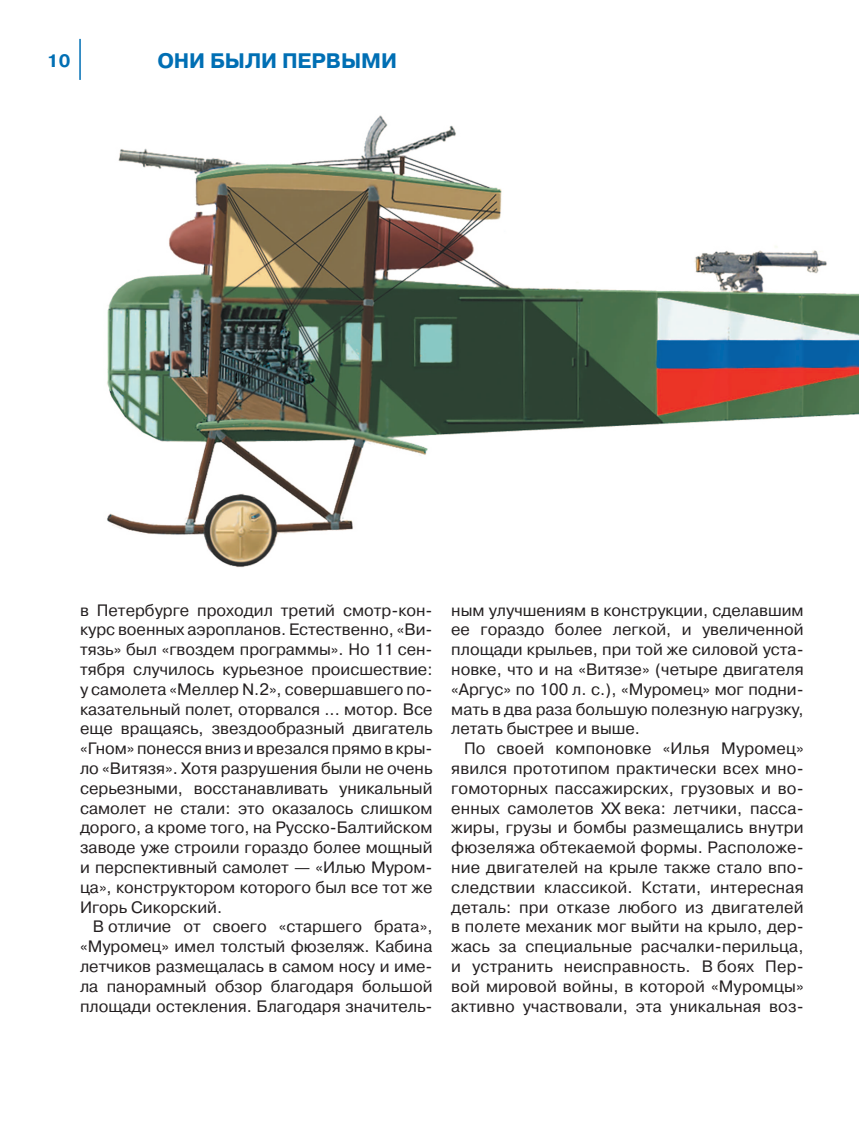
<style>
.page{position:relative;width:859px;height:1127px;background:#fff}
.page>*{position:absolute;margin:0;border:0;box-sizing:border-box;transform-origin:0 0}
.t1{font:700 21px "Pragmatica C";letter-spacing:-.005em;color:#006fb4}
.t2{font:700 18px "Pragmatica C";color:#006fb4}
.t3{font:16.5px/19.8px "Pragmatica C";color:#231f20;text-align:justify}
</style>
<div class="page">
<hr style="left:79px;top:39px;width:2px;height:41px;background:#006fb4">
<img style="left:107px;top:115px;width:752px;height:452px">
<p class="t2" style="left:47px;top:54px;width:25px">10</p>
<p class="t1" style="left:157px;top:49px;width:241px">ОНИ БЫЛИ ПЕРВЫМИ</p>
<p class="t3" style="left:80px;top:601px;width:354px">в Петербурге проходил третий смотр-кон&shy;курс военных аэропланов. Естественно, «Ви&shy;тязь» был «гвоздем программы». Но 11 сен&shy;тября случилось курьезное происшествие: у самолета «Меллер N.2», совершавшего по&shy;казательный полет, оторвался ... мотор. Все еще вращаясь, звездообразный двигатель «Гном» понесся вниз и врезался прямо в кры&shy;ло «Витязя». Хотя разрушения были не очень серьезными, восстанавливать уникальный самолет не стали: это оказалось слишком дорого, а кроме того, на Русско-Балтийском заводе уже строили гораздо более мощный и перспективный самолет — «Илью Муром&shy;ца», конструктором которого был все тот же Игорь Сикорский.</p>
<p class="t3" style="left:80px;top:918px;width:354px;text-indent:13px">В отличие от своего «старшего брата», «Муромец» имел толстый фюзеляж. Кабина летчиков размещалась в самом носу и име&shy;ла панорамный обзор благодаря большой площади остекления. Благодаря значитель-</p>
<p class="t3" style="left:451px;top:601px;width:354px">ным улучшениям в конструкции, сделавшим ее гораздо более легкой, и увеличенной площади крыльев, при той же силовой уста&shy;новке, что и на «Витязе» (четыре двигателя «Аргус» по 100 л. с.), «Муромец» мог подни&shy;мать в два раза большую полезную нагрузку, летать быстрее и выше.</p>
<p class="t3" style="left:451px;top:740px;width:354px;text-indent:13px">По своей компоновке «Илья Муромец» явился прототипом практически всех мно&shy;гомоторных пассажирских, грузовых и во&shy;енных самолетов XX века: летчики, пасса&shy;жиры, грузы и бомбы размещались внутри фюзеляжа обтекаемой формы. Расположе&shy;ние двигателей на крыле также стало впо&shy;следствии классикой. Кстати, интересная деталь: при отказе любого из двигателей в полете механик мог выйти на крыло, дер&shy;жась за специальные расчалки-перильца, и устранить неисправность. В боях Пер&shy;вой мировой войны, в которой «Муромцы» активно участвовали, эта уникальная воз-</p>
</div>
